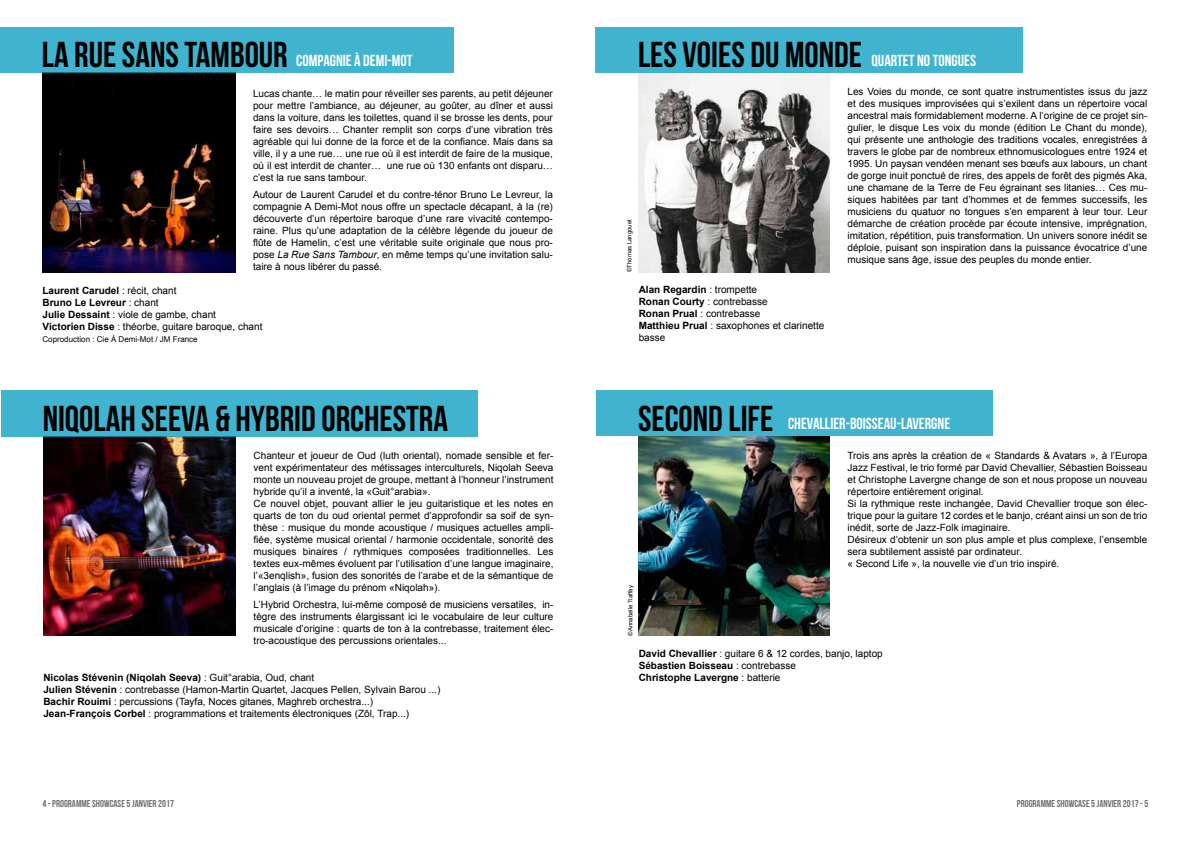
<style>
.page{position:relative;width:1191px;height:842px;background:#fff}
.page>*{position:absolute;margin:0;border:0;box-sizing:border-box;transform-origin:0 0}
.t1{font:36px "Bebas Neue";color:#000}
.t2{font:16px "Bebas Neue";color:#fff}
.t3{font:10px/12px "Arial";color:#000}
.t4{font:10px "Bebas Neue";color:#707172}
.t5{font:8px "Arial";color:#000}
.t6{font:6px "Arial";color:#000}
.s1{font-style:italic}
.s2{font-weight:700}
</style>
<div class="page">
<img style="left:43px;top:73px;width:192px;height:199px">
<div style="left:0;top:27px;width:454px;height:46px;background:#40b4cf"></div>
<img style="left:43px;top:437px;width:193px;height:199px">
<div style="left:1px;top:390px;width:476px;height:47px;background:#40b4cf"></div>
<img style="left:639px;top:73px;width:190px;height:199px">
<div style="left:595px;top:27px;width:427px;height:46px;background:#40b4cf"></div>
<img style="left:639px;top:436px;width:190px;height:200px">
<div style="left:595px;top:390px;width:397px;height:46px;background:#40b4cf"></div>
<h1 class="t1" style="left:42px;top:35px;width:247px">LA RUE SANS TAMBOUR</h1>
<h1 class="t1" style="left:638px;top:35px;width:225px">LES VOIES DU MONDE</h1>
<h2 class="t2" style="left:296px;top:51px;width:118px">COMPAGNIE À DEMI-MOT</h2>
<h2 class="t2" style="left:871px;top:52px;width:106px">QUARTET NO TONGUES</h2>
<p class="t3" style="left:847px;top:86px;width:301px;text-align:justify">Les Voies du monde, ce sont quatre instrumentistes issus du jazz et des musiques improvisées qui s’exilent dans un répertoire vocal ancestral mais formidablement moderne. A l’origine de ce projet sin&shy;gulier, le disque Les voix du monde (édition Le Chant du monde), qui présente une anthologie des traditions vocales, enregistrées à travers le globe par de nombreux ethnomusicologues entre 1924 et 1995. Un paysan vendéen menant ses bœufs aux labours, un chant de gorge inuit ponctué de rires, des appels de forêt des pigmés Aka, une chamane de la Terre de Feu égrainant ses litanies… Ces mu&shy;siques habitées par tant d’hommes et de femmes successifs, les musiciens du quatuor no tongues s’en emparent à leur tour. Leur démarche de création procède par écoute intensive, imprégnation, imitation, répétition, puis transformation. Un univers sonore inédit se déploie, puisant son inspiration dans la puissance évocatrice d’une musique sans âge, issue des peuples du monde entier.</p>
<p class="t3" style="left:253px;top:87px;width:301px;text-align:justify">Lucas chante… le matin pour réveiller ses parents, au petit déjeuner pour mettre l’ambiance, au déjeuner, au goûter, au dîner et aussi dans la voiture, dans les toilettes, quand il se brosse les dents, pour faire ses devoirs… Chanter remplit son corps d’une vibration très agréable qui lui donne de la force et de la confiance. Mais dans sa ville, il y a une rue… une rue où il est interdit de faire de la musique, où il est interdit de chanter… une rue où 130 enfants ont disparu… c’est la rue sans tambour.</p>
<p class="t3" style="left:253px;top:189px;width:301px;text-align:justify">Autour de Laurent Carudel et du contre-ténor Bruno Le Levreur, la compagnie A Demi-Mot nous offre un spectacle décapant, à la (re) découverte d’un répertoire baroque d’une rare vivacité contempo&shy;raine. Plus qu’une adaptation de la célèbre légende du joueur de flûte de Hamelin, c’est une véritable suite originale que nous pro&shy;pose <span class="s1">La Rue Sans Tambour</span>, en même temps qu’une invitation salu&shy;taire à nous libérer du passé.</p>
<p class="t6" style="left:625px;top:272px;width:54px;rotate:-90deg">©Thomas Langouet</p>
<p class="t3" style="left:43px;top:284px;width:221px"><span class="s2">Laurent Carudel</span> : récit, chant<br><span class="s2">Bruno Le Levreur</span> : chant<br><span class="s2">Julie Dessaint</span> : viole de gambe, chant<br><span class="s2">Victorien Disse</span> : théorbe, guitare baroque, chant</p>
<p class="t5" style="left:43px;top:334px;width:157px">Coproduction : Cie À Demi-Mot / JM France</p>
<h1 class="t1" style="left:43px;top:399px;width:407px">NIQOLAH SEEVA &amp; HYBRID ORCHESTRA</h1>
<p class="t3" style="left:254px;top:449px;width:301px">Chanteur et joueur de Oud (luth oriental), nomade sensible et fer&shy;vent expérimentateur des métissages interculturels, Niqolah Seeva monte un nouveau projet de groupe, mettant à l’honneur l’instrument hybride qu’il a inventé, la «Guit°arabia».<br>Ce nouvel objet, pouvant allier le jeu guitaristique et les notes en quarts de ton du oud oriental permet d’approfondir sa soif de syn&shy;thèse : musique du monde acoustique / musiques actuelles ampli&shy;fiée, système musical oriental / harmonie occidentale, sonorité des musiques binaires / rythmiques composées traditionnelles. Les textes eux-mêmes évoluent par l’utilisation d’une langue imaginaire, l’«3enqlish», fusion des sonorités de l’arabe et de la sémantique de l’anglais (à l’image du prénom «Niqolah»).</p>
<p class="t3" style="left:254px;top:599px;width:301px;text-align:justify">L’Hybrid Orchestra, lui-même composé de musiciens versatiles, in&shy;tègre des instruments élargissant ici le vocabulaire de leur culture musicale d’origine : quarts de ton à la contrebasse, traitement élec&shy;tro-acoustique des percussions orientales...</p>
<p class="t3" style="left:43px;top:671px;width:398px"><span class="s2">Nicolas Stévenin (Niqolah Seeva)</span> : Guit°arabia, Oud, chant<br><span class="s2">Julien Stévenin</span> : contrebasse (Hamon-Martin Quartet, Jacques Pellen, Sylvain Barou ...)<br><span class="s2">Bachir Rouimi</span> : percussions (Tayfa, Noces gitanes, Maghreb orchestra...)<br><span class="s2">Jean-François Corbel</span> : programmations et traitements électroniques (Zôl, Trap...)</p>
<p class="t3" style="left:639px;top:284px;width:187px"><span class="s2">Alan Regardin</span> : trompette<br><span class="s2">Ronan Courty</span> : contrebasse<br><span class="s2">Ronan Prual</span> : contrebasse<br><span class="s2">Matthieu Prual</span> : saxophones et clarinette basse</p>
<h1 class="t1" style="left:638px;top:399px;width:137px">SECOND LIFE</h1>
<p class="t6" style="left:626px;top:636px;width:52px;rotate:-90deg">©Annabelle Tiaffay</p>
<h2 class="t2" style="left:788px;top:415px;width:164px">CHEVALLIER-BOISSEAU-LAVERGNE</h2>
<p class="t3" style="left:847px;top:449px;width:301px">Trois ans après la création de « Standards &amp; Avatars », à l’Europa Jazz Festival, le trio formé par David Chevallier, Sébastien Boisseau et Christophe Lavergne change de son et nous propose un nouveau répertoire entièrement original.<br>Si la rythmique reste inchangée, David Chevallier troque son élec&shy;trique pour la guitare 12 cordes et le banjo, créant ainsi un son de trio inédit, sorte de Jazz-Folk imaginaire.<br>Désireux d’obtenir un son plus ample et plus complexe, l’ensemble sera subtilement assisté par ordinateur.<br>« Second Life », la nouvelle vie d’un trio inspiré.</p>
<p class="t3" style="left:639px;top:648px;width:246px"><span class="s2">David Chevallier</span> : guitare 6 &amp; 12 cordes, banjo, laptop<br><span class="s2">Sébastien Boisseau</span> : contrebasse<br><span class="s2">Christophe Lavergne</span> : batterie</p>
<p class="t4" style="left:43px;top:798px;width:133px">4 - PROGRAMME SHOWCASE 5 JANVIER 2017</p>
<p class="t4" style="left:1017px;top:798px;width:133px">PROGRAMME SHOWCASE 5 JANVIER 2017 - 5</p>
</div>
